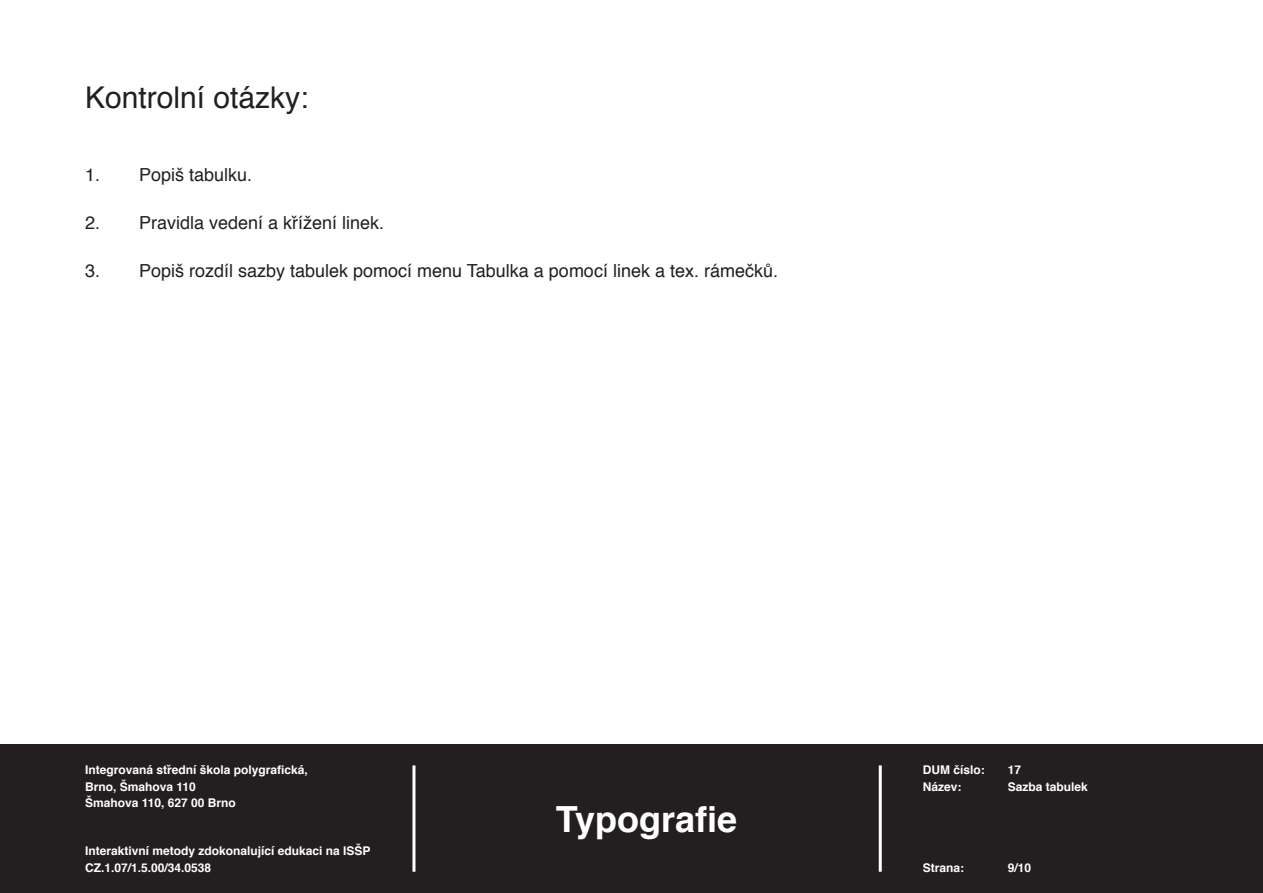
<style>
.page{position:relative;width:1263px;height:893px;background:#fff}
.page>*{position:absolute;margin:0;border:0;box-sizing:border-box;transform-origin:0 0}
.t1{font:700 36px "Helvetica";color:#fff}
.t2{font:30px "Helvetica";color:#231f20}
.t3{font:18px "Helvetica";color:#231f20}
.t4{font:700 12px/16.5px "Helvetica";color:#fff}
</style>
<div class="page">
<div style="left:0;top:744px;width:1263px;height:149px;background:#231f20"></div>
<hr style="left:412px;top:765px;width:3px;height:107px;background:#fff">
<hr style="left:879px;top:765px;width:3px;height:107px;background:#fff">
<h2 class="t2" style="left:85px;top:84px;width:225px">Kontrolní otázky:</h2>
<h3 class="t3" style="left:85px;top:167px;width:169px">1. Popiš tabulku.</h3>
<h3 class="t3" style="left:85px;top:215px;width:301px">2. Pravidla vedení a křížení linek.</h3>
<h3 class="t3" style="left:85px;top:263px;width:695px">3. Popiš rozdíl sazby tabulek pomocí menu Tabulka a pomocí linek a tex. rámečků.</h3>
<p class="t4" style="left:85px;top:763px;width:224px">Integrovaná střední škola polygrafická,<br>Brno, Šmahova 110<br>Šmahova 110, 627 00 Brno</p>
<p class="t4" style="left:85px;top:844px;width:287px">Interaktivní metody zdokonalující edukaci na ISŠP<br>CZ.1.07/1.5.00/34.0538</p>
<h1 class="t1" style="left:556px;top:804px;width:183px">Typografie</h1>
<p class="t4" style="left:923px;top:763px;width:64px">DUM číslo:</p>
<p class="t4" style="left:1008px;top:763px;width:15px">17</p>
<p class="t4" style="left:923px;top:779px;width:40px">Název:</p>
<p class="t4" style="left:1008px;top:779px;width:82px">Sazba tabulek</p>
<p class="t4" style="left:923px;top:860px;width:43px">Strana:</p>
<p class="t4" style="left:1008px;top:860px;width:25px">9/10</p>
</div>
